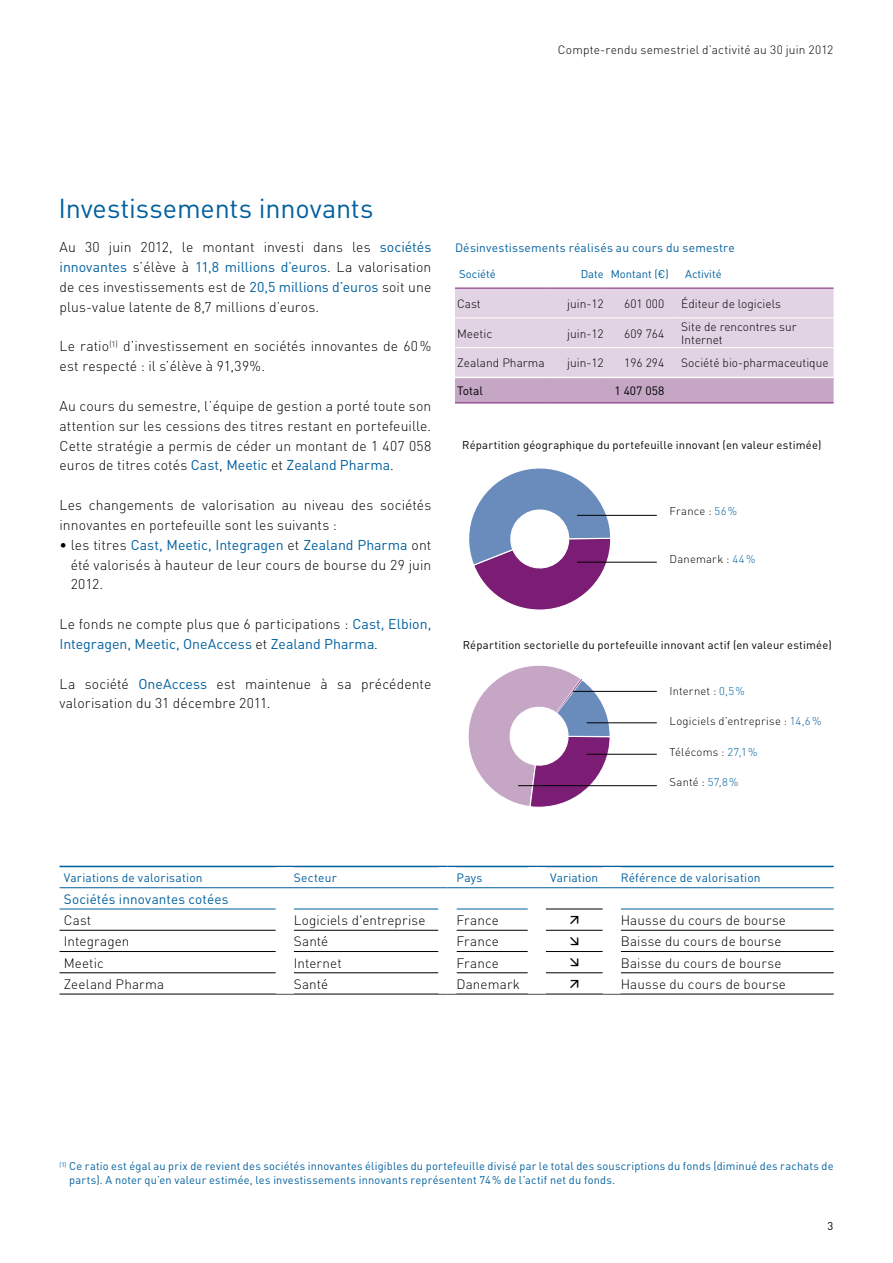
<style>
.page{position:relative;width:893px;height:1263px;background:#fff}
.page>*{position:absolute;margin:0;border:0;box-sizing:border-box;transform-origin:0 0}
.t1{font:27px "DIN";letter-spacing:-.005em;color:#00609e}
.t2{font:300 14.1px/19.8px "DIN";letter-spacing:.01em;color:#000;text-align:justify}
.t3{font:14.1px/19.8px "DIN";color:#00609e}
.t4{font:300 13.5px "DIN";letter-spacing:.01em;color:#000}
.t5{font:13.5px "DIN";letter-spacing:.01em;color:#00609e}
.t6{font:300 12px/13.5px "DIN";color:#000}
.t7{font:12px "DIN";letter-spacing:.015em;color:#00609e}
.t8{font:12px "DIN";color:#000}
.t9{font:11.25px/13.5px "DIN";letter-spacing:.02em;color:#00609e}
.t10{font:11.25px "DIN";letter-spacing:.02em;color:#000}
.t11{font:300 11.25px "DIN";letter-spacing:.015em;color:#000}
.t12{font:11.25px "DIN";color:#00609e}
.s1{font-weight:400;color:#00609e}
.s2{font-weight:300;color:#000}
.s3{font-family:"DIN Regular Alternate"}
.s4{color:#00609e}
</style>
<div class="page">
<svg style="left:468px;top:665px;width:143px;height:142px"></svg>
<hr style="left:518px;top:785px;width:139px;height:1px;background:#000">
<hr style="left:573px;top:691px;width:84px;height:1px;background:#000">
<hr style="left:587px;top:754px;width:70px;height:1px;background:#000">
<hr style="left:587px;top:722px;width:70px;height:1px;background:#000">
<svg style="left:469px;top:468px;width:143px;height:142px"></svg>
<hr style="left:577px;top:515px;width:80px;height:1px;background:#000">
<hr style="left:577px;top:562px;width:80px;height:1px;background:#000">
<hr style="left:60px;top:866px;width:225px;height:1px;background:#00609e">
<hr style="left:285px;top:866px;width:162px;height:1px;background:#00609e">
<hr style="left:447px;top:866px;width:90px;height:1px;background:#00609e">
<hr style="left:537px;top:866px;width:75px;height:1px;background:#00609e">
<hr style="left:612px;top:866px;width:222px;height:1px;background:#00609e">
<hr style="left:60px;top:909px;width:216px;height:1px;background:#00609e">
<hr style="left:294px;top:909px;width:144px;height:1px;background:#00609e">
<hr style="left:456px;top:909px;width:72px;height:1px;background:#00609e">
<hr style="left:621px;top:909px;width:213px;height:1px;background:#00609e">
<hr style="left:546px;top:909px;width:57px;height:1px;background:#000">
<hr style="left:60px;top:951px;width:216px;height:1px;background:#000">
<hr style="left:294px;top:951px;width:144px;height:1px;background:#000">
<hr style="left:456px;top:951px;width:72px;height:1px;background:#000">
<hr style="left:546px;top:951px;width:57px;height:1px;background:#000">
<hr style="left:621px;top:951px;width:213px;height:1px;background:#000">
<hr style="left:60px;top:994px;width:225px;height:1px;background:#000">
<hr style="left:285px;top:994px;width:162px;height:1px;background:#000">
<hr style="left:447px;top:994px;width:90px;height:1px;background:#000">
<hr style="left:537px;top:994px;width:75px;height:1px;background:#000">
<hr style="left:612px;top:994px;width:222px;height:1px;background:#000">
<hr style="left:60px;top:930px;width:216px;height:1px;background:#000">
<hr style="left:294px;top:930px;width:144px;height:1px;background:#000">
<hr style="left:456px;top:930px;width:72px;height:1px;background:#000">
<hr style="left:546px;top:930px;width:57px;height:1px;background:#000">
<hr style="left:621px;top:930px;width:213px;height:1px;background:#000">
<hr style="left:60px;top:972px;width:216px;height:1px;background:#000">
<hr style="left:294px;top:972px;width:144px;height:1px;background:#000">
<hr style="left:456px;top:972px;width:72px;height:1px;background:#000">
<hr style="left:546px;top:972px;width:57px;height:1px;background:#000">
<hr style="left:621px;top:972px;width:213px;height:1px;background:#000">
<hr style="left:60px;top:887px;width:225px;height:1px;background:#00609e">
<hr style="left:285px;top:887px;width:162px;height:1px;background:#00609e">
<hr style="left:447px;top:887px;width:90px;height:1px;background:#00609e">
<hr style="left:537px;top:887px;width:75px;height:1px;background:#00609e">
<hr style="left:612px;top:887px;width:222px;height:1px;background:#00609e">
<svg style="left:455px;top:289px;width:379px;height:113px;background:#dbc9dc"></svg>
<hr style="left:455px;top:288px;width:95px;height:1px;background:#791e76">
<hr style="left:550px;top:288px;width:54px;height:1px;background:#791e76">
<hr style="left:604px;top:288px;width:71px;height:1px;background:#791e76">
<hr style="left:675px;top:288px;width:159px;height:1px;background:#791e76">
<hr style="left:455px;top:402px;width:95px;height:1px;background:#791e76">
<hr style="left:550px;top:402px;width:54px;height:1px;background:#791e76">
<hr style="left:604px;top:402px;width:71px;height:1px;background:#791e76">
<hr style="left:675px;top:402px;width:159px;height:1px;background:#791e76">
<hr style="left:455px;top:317px;width:95px;height:1px;background:#fff">
<hr style="left:550px;top:317px;width:54px;height:1px;background:#fff">
<hr style="left:604px;top:317px;width:71px;height:1px;background:#fff">
<hr style="left:675px;top:317px;width:159px;height:1px;background:#fff">
<hr style="left:455px;top:347px;width:95px;height:1px;background:#fff">
<hr style="left:550px;top:347px;width:54px;height:1px;background:#fff">
<hr style="left:604px;top:347px;width:71px;height:1px;background:#fff">
<hr style="left:675px;top:347px;width:159px;height:1px;background:#fff">
<hr style="left:455px;top:377px;width:95px;height:1px;background:#fff">
<hr style="left:550px;top:377px;width:54px;height:1px;background:#fff">
<hr style="left:604px;top:377px;width:71px;height:1px;background:#fff">
<hr style="left:675px;top:377px;width:159px;height:1px;background:#fff">
<p class="t6" style="left:558px;top:43px;width:277px">Compte-rendu semestriel d’activité au 30 juin 2012</p>
<h1 class="t1" style="left:59px;top:191px;width:316px">Investissements innovants</h1>
<p class="t2" style="left:60px;top:237px;width:373px">Au 30 juin 2012, le montant investi dans les <span class="s1">sociétés innovantes</span> s’élève à <span class="s1">11,8 millions d’euros</span>. La valorisation de ces investissements est de <span class="s1">20,5 millions d’euros</span> soit une plus-value latente de 8,7 millions d’euros.</p>
<p class="t2" style="left:60px;top:336px;width:373px">Le ratio<sup>(1)</sup> d’investissement en sociétés innovantes de 60% est respecté : il s’élève à 91,39%.</p>
<p class="t2" style="left:60px;top:396px;width:373px">Au cours du semestre, l’équipe de gestion a porté toute son attention sur les cessions des titres restant en portefeuille.<br>Cette stratégie a permis de céder un montant de 1 407 058 euros de titres cotés <span class="s1">Cast</span>, <span class="s1">Meetic</span> et <span class="s1">Zealand Pharma</span>.</p>
<p class="t2" style="left:60px;top:495px;width:373px">Les changements de valorisation au niveau des sociétés innovantes en portefeuille sont les suivants :</p>
<p class="t2" style="left:71px;top:535px;width:362px;text-indent:-11px">• les titres <span class="s1">Cast, Meetic, Integragen</span> et <span class="s1">Zealand Pharma</span> ont été valorisés à hauteur de leur cours de bourse du 29 juin 2012.</p>
<p class="t3" style="left:60px;top:614px;width:373px"><span class="s2">Le fonds ne compte plus que 6 participations :</span> Cast, Elbion,<br>Integragen, Meetic, OneAccess <span class="s2">et</span> Zealand Pharma<span class="s2">.</span></p>
<p class="t2" style="left:60px;top:673px;width:373px">La société <span class="s1">OneAccess</span> est maintenue à sa précédente valorisation du 31 décembre 2011.</p>
<p class="t7" style="left:455px;top:240px;width:281px">Désinvestissements réalisés au cours du semestre</p>
<p class="t12" style="left:459px;top:266px;width:38px">Société</p>
<p class="t12" style="left:581px;top:266px;width:90px">Date Montant (<span class="s3">€</span>)</p>
<p class="t12" style="left:685px;top:266px;width:38px">Activité</p>
<p class="t6" style="left:457px;top:297px;width:25px">Cast</p>
<p class="t6" style="left:567px;top:297px;width:38px">juin-12</p>
<p class="t6" style="left:624px;top:297px;width:42px">601 000</p>
<p class="t6" style="left:681px;top:297px;width:101px">Éditeur de logiciels</p>
<p class="t6" style="left:457px;top:326px;width:37px">Meetic</p>
<p class="t6" style="left:567px;top:326px;width:38px">juin-12</p>
<p class="t6" style="left:624px;top:326px;width:42px">609 764</p>
<p class="t6" style="left:681px;top:320px;width:117px">Site de rencontres sur<br>Internet</p>
<p class="t6" style="left:457px;top:356px;width:89px">Zealand Pharma</p>
<p class="t6" style="left:567px;top:356px;width:38px">juin-12</p>
<p class="t6" style="left:624px;top:356px;width:42px">196 294</p>
<p class="t6" style="left:681px;top:356px;width:149px">Société bio-pharmaceutique</p>
<p class="t8" style="left:457px;top:383px;width:27px">Total</p>
<p class="t8" style="left:614px;top:383px;width:51px">1 407 058</p>
<p class="t10" style="left:462px;top:438px;width:361px">Répartition géographique du portefeuille innovant (en valeur estimée)</p>
<p class="t11" style="left:670px;top:504px;width:69px">France : <span class="s4">56%</span></p>
<p class="t11" style="left:670px;top:552px;width:87px">Danemark : <span class="s4">44%</span></p>
<p class="t10" style="left:463px;top:637px;width:370px">Répartition sectorielle du portefeuille innovant actif (en valeur estimée)</p>
<p class="t11" style="left:670px;top:684px;width:77px">Internet : <span class="s4">0,5%</span></p>
<p class="t11" style="left:670px;top:714px;width:153px">Logiciels d’entreprise : <span class="s4">14,6%</span></p>
<p class="t11" style="left:670px;top:745px;width:89px">Télécoms : <span class="s4">27,1%</span></p>
<p class="t11" style="left:670px;top:775px;width:71px">Santé : <span class="s4">57,8%</span></p>
<p class="t7" style="left:64px;top:870px;width:140px">Variations de valorisation</p>
<p class="t7" style="left:294px;top:870px;width:44px">Secteur</p>
<p class="t7" style="left:456px;top:870px;width:28px">Pays</p>
<p class="t7" style="left:550px;top:870px;width:49px">Variation</p>
<p class="t7" style="left:621px;top:870px;width:141px">Référence de valorisation</p>
<p class="t5" style="left:64px;top:890px;width:166px">Sociétés innovantes cotées</p>
<p class="t4" style="left:64px;top:912px;width:29px">Cast</p>
<p class="t4" style="left:294px;top:912px;width:133px">Logiciels d'entreprise</p>
<p class="t4" style="left:456px;top:912px;width:44px">France</p>
<p class="t4" style="left:621px;top:912px;width:167px">Hausse du cours de bourse</p>
<p class="t4" style="left:64px;top:933px;width:67px">Integragen</p>
<p class="t4" style="left:294px;top:933px;width:36px">Santé</p>
<p class="t4" style="left:456px;top:933px;width:44px">France</p>
<p class="t4" style="left:621px;top:933px;width:162px">Baisse du cours de bourse</p>
<p class="t4" style="left:64px;top:954px;width:42px">Meetic</p>
<p class="t4" style="left:294px;top:954px;width:49px">Internet</p>
<p class="t4" style="left:456px;top:954px;width:44px">France</p>
<p class="t4" style="left:621px;top:954px;width:162px">Baisse du cours de bourse</p>
<p class="t4" style="left:64px;top:976px;width:102px">Zeeland Pharma</p>
<p class="t4" style="left:294px;top:976px;width:36px">Santé</p>
<p class="t4" style="left:456px;top:976px;width:65px">Danemark</p>
<p class="t4" style="left:621px;top:976px;width:167px">Hausse du cours de bourse</p>
<p class="t9" style="left:69px;top:1159px;width:766px;text-indent:-10px"><sup>(1)</sup> Ce ratio est égal au prix de revient des sociétés innovantes éligibles du portefeuille divisé par le total des souscriptions du fonds (diminué des rachats de parts). A noter qu’en valeur estimée, les investissements innovants représentent 74% de l’actif net du fonds.</p>
<p class="t10" style="left:827px;top:1218px;width:7px">3</p>
</div>
